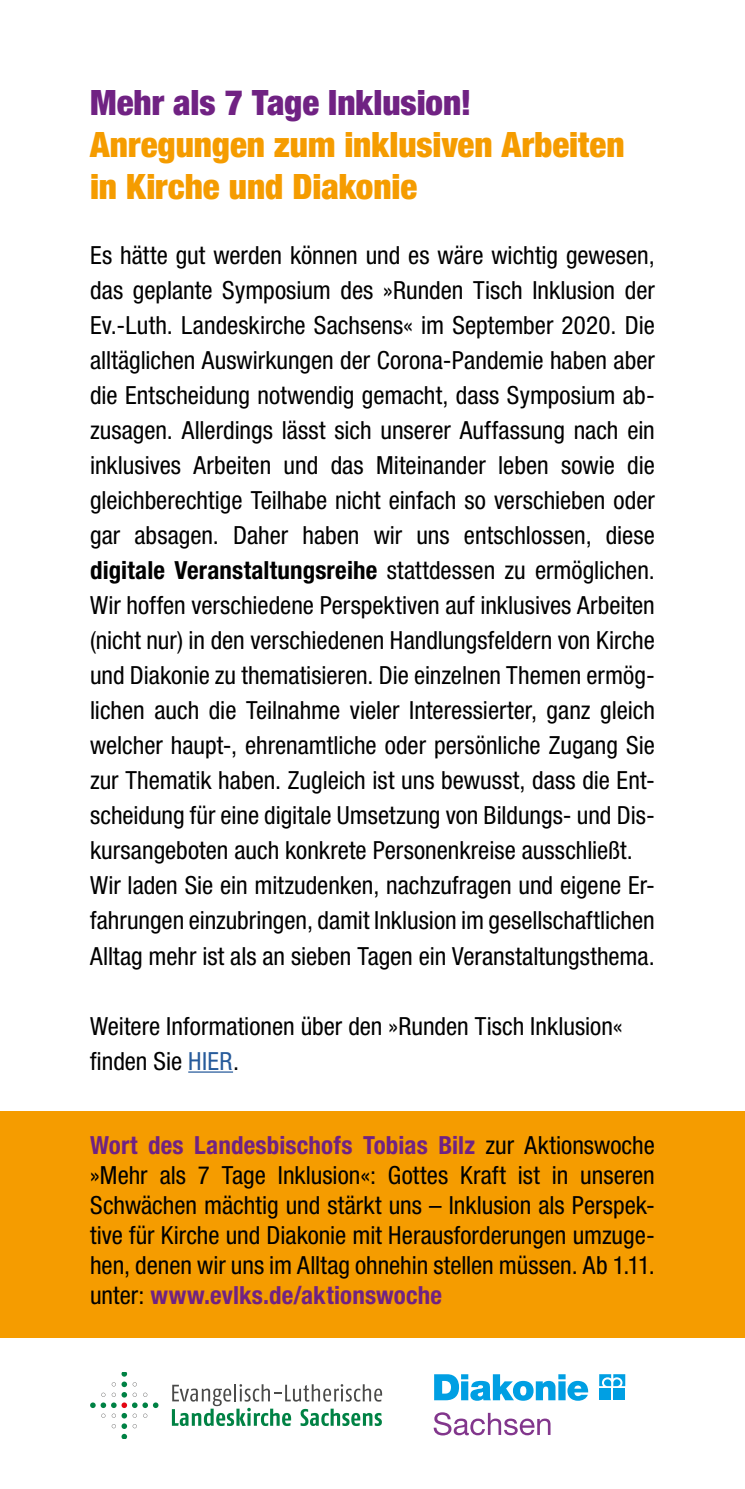
<style>
.page{position:relative;width:745px;height:1489px;background:#fff}
.page>*{position:absolute;margin:0;border:0;box-sizing:border-box;transform-origin:0 0}
.t1{font:900 condensed 35px/42px "Helvetica Neue LT Std";color:#f59c00}
.t2{font:900 condensed 35px "Helvetica Neue LT Std";color:#702283}
.t3{font:condensed 25px/35px "Helvetica Neue LT Std";color:#000}
.s1{font-weight:700}
.s2{color:#275b9b}
.s3{font-weight:700;color:#702283}
</style>
<div class="page">
<hr style="left:188px;top:1071px;width:45px;height:1px;background:#275b9b">
<svg style="left:434px;top:1374px;width:153px;height:26px"></svg>
<svg style="left:599px;top:1374px;width:26px;height:11px"></svg>
<div style="left:598px;top:1388px;width:12px;height:11px;background:#009fe3"></div>
<div style="left:613px;top:1388px;width:12px;height:11px;background:#009fe3"></div>
<svg style="left:433px;top:1412px;width:117px;height:23px"></svg>
<svg style="left:172px;top:1384px;width:210px;height:41px"></svg>
<svg style="left:90px;top:1372px;width:68px;height:66px"></svg>
<div style="left:0;top:1111px;width:744px;height:227px;background:#f59c00"></div>
<h1 class="t2" style="left:90px;top:81px;width:383px">Mehr als 7 Tage Inklusion!</h1>
<h1 class="t1" style="left:90px;top:123px;width:535px">Anregungen zum inklusiven Arbeiten in Kirche und Diakonie</h1>
<p class="t3" style="left:90px;top:237px;width:566px">Es hätte gut werden können und es wäre wichtig gewesen, das geplante Symposium des »Runden Tisch Inklusion der Ev.-Luth. Landeskirche Sachsens« im September 2020. Die alltäglichen Auswirkungen der Corona-Pandemie haben aber die Entscheidung notwendig gemacht, dass Symposium ab&shy;zusagen. Allerdings lässt sich unserer Auffassung nach ein inklusives Arbeiten und das Miteinander leben sowie die gleichberechtige Teilhabe nicht einfach so verschieben oder gar absagen. Daher haben wir uns entschlossen, diese <span class="s1">digitale Veranstaltungsreihe</span> stattdessen zu ermöglichen.<br>Wir hoffen verschiedene Perspektiven auf inklusives Arbeiten (nicht nur) in den verschiedenen Handlungsfeldern von Kirche und Diakonie zu thematisieren. Die einzelnen Themen ermög&shy;lichen auch die Teilnahme vieler Interessierter, ganz gleich welcher haupt-, ehrenamtliche oder persönliche Zugang Sie zur Thematik haben. Zugleich ist uns bewusst, dass die Ent&shy;scheidung für eine digitale Umsetzung von Bildungs- und Dis&shy;kursangeboten auch konkrete Personenkreise ausschließt.<br>Wir laden Sie ein mitzudenken, nachzufragen und eigene Er&shy;fahrungen einzubringen, damit Inklusion im gesellschaftlichen Alltag mehr ist als an sieben Tagen ein Veranstaltungsthema.</p>
<p class="t3" style="left:90px;top:1007px;width:533px">Weitere Informationen über den »Runden Tisch Inklusion« finden Sie <span class="s2">HIER</span>.</p>
<p class="t3" style="left:90px;top:1129px;width:566px;line-height:30px;text-align:justify"><span class="s3">Wort des Landesbischofs Tobias Bilz</span> zur Aktionswoche »Mehr als 7 Tage Inklusion«: Gottes Kraft ist in unseren Schwächen mächtig und stärkt uns – Inklusion als Perspek&shy;tive für Kirche und Diakonie mit Herausforderungen umzuge&shy;hen, denen wir uns im Alltag ohnehin stellen müssen. Ab 1.11. unter: <span class="s3">www.evlks.de/aktionswoche</span></p>
</div>
